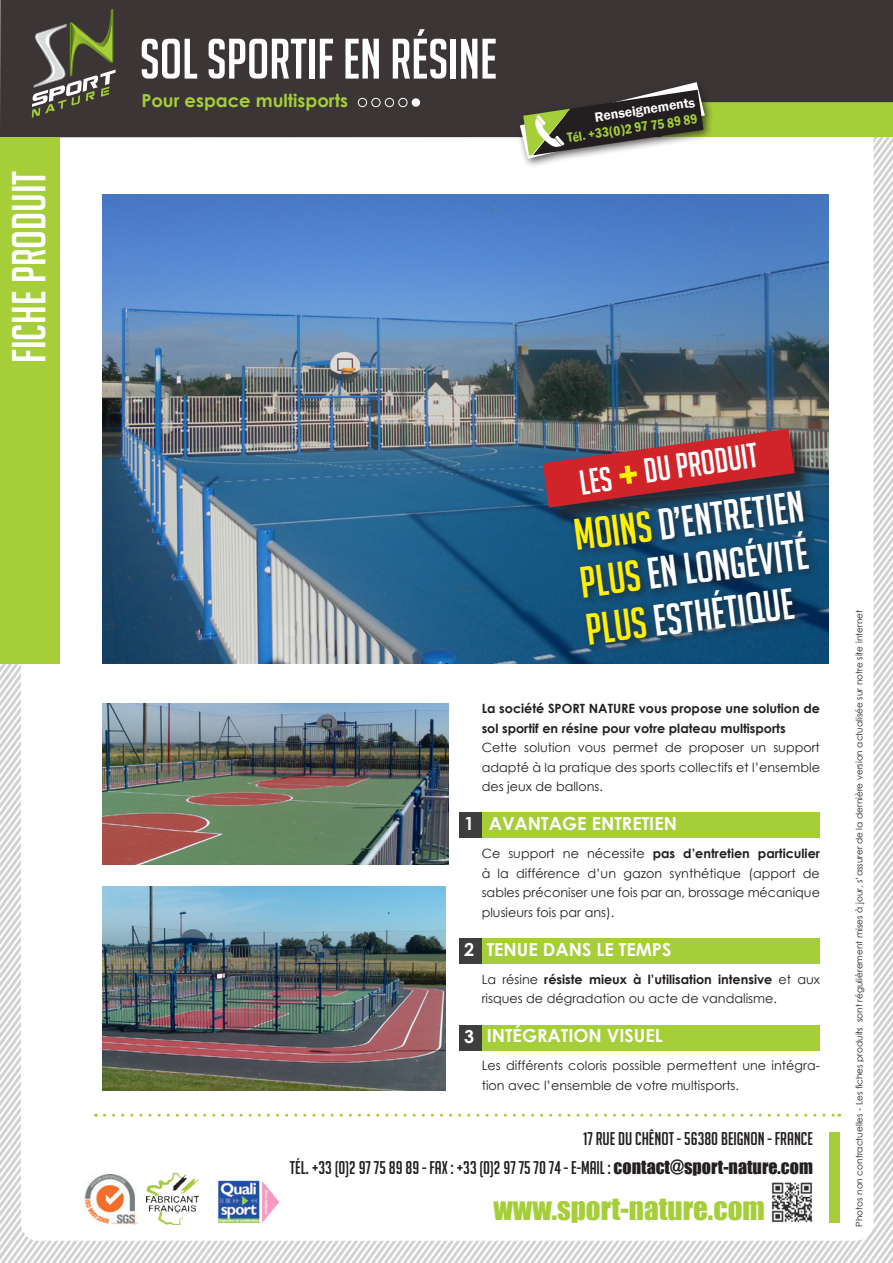
<style>
.page{position:relative;width:893px;height:1263px;background:#fff}
.page>*{position:absolute;margin:0;border:0;box-sizing:border-box;transform-origin:0 0}
.t1{font:55.5px "Big Noodle Titling";color:#fff}
.t2{font:46.5px "Big Noodle Titling";color:#fff}
.t3{font:43.05px "Big Noodle Titling";color:#fff}
.t4{font:34.05px "Big Noodle Titling";color:#fff}
.t5{font:28.95px "Impact";color:#a6ce39}
.t6{font:18px "Big Noodle Titling";color:#231f20}
.t7{font:700 18px "Century Gothic";color:#fff}
.t8{font:700 18px "Century Gothic";color:#a6ce39}
.t9{font:600 condensed 13.8px/16.8px "Franklin Gothic";color:#a6ce39;text-align:right}
.t10{font:12.75px/19.5px "Century Gothic";color:#231f20;text-align:justify}
.t11{font:700 12.75px/19.5px "Century Gothic";color:#231f20}
.t12{font:9px "Century Gothic";color:#231f20}
.s1{font-stretch:normal;color:#fff}
.s2{font-size:57.9px;color:#fff101}
.s3{color:#fff101}
.s4{font-weight:700}
.s5{font-family:"Impact"}
</style>
<div class="page">
<div style="left:0;top:0;width:893px;height:5px;background:#3b3635"></div>
<img style="left:0;top:5px;width:893px;height:1258px">
<div style="left:569px;top:486px;width:250px;height:169px;background:#231f20;opacity:.75"></div>
<p class="t2" style="left:4px;top:363px;width:194px;rotate:-90deg">FICHE PRODUIT</p>
<p class="t1" style="left:140px;top:29px;width:359px">SOL SPORTIF EN RÉSINE</p>
<p class="t8" style="left:141px;top:87px;width:208px">Pour espace multisports</p>
<p class="t9" style="left:564px;top:112px;width:133px;rotate:-8deg"><span class="s1">Renseignements<br></span>Tél. +33(0)2 97 75 89 89</p>
<p class="t4" style="left:577px;top:462px;width:181px;rotate:-8deg">LES <span class="s2">+</span> DU PRODUIT</p>
<p class="t3" style="left:571px;top:511px;width:233px;rotate:-7deg"><span class="s3">MOINS</span> D’ENTRETIEN</p>
<p class="t3" style="left:577px;top:559px;width:231px;rotate:-7deg"><span class="s3">PLUS</span> EN LONGÉVITÉ</p>
<p class="t3" style="left:583px;top:606px;width:211px;rotate:-7deg"><span class="s3">PLUS</span> ESTHÉTIQUE</p>
<p class="t7" style="left:464px;top:809px;width:12px">1</p>
<p class="t7" style="left:464px;top:935px;width:12px">2</p>
<p class="t7" style="left:464px;top:1022px;width:12px">3</p>
<p class="t11" style="left:482px;top:698px;width:340px">La société SPORT NATURE vous propose une solution de sol sportif en résine pour votre plateau multisports</p>
<p class="t10" style="left:482px;top:738px;width:340px">Cette solution vous permet de proposer un support adapté à la pratique des sports collectifs et l’ensemble des jeux de ballons.</p>
<p class="t7" style="left:489px;top:810px;width:190px">AVANTAGE ENTRETIEN</p>
<p class="t10" style="left:482px;top:844px;width:340px">Ce support ne nécessite <span class="s4">pas d’entretien particulier </span>à la différence d’un gazon synthétique (apport de sables préconiser une fois par an, brossage mécanique plusieurs fois par ans).</p>
<p class="t7" style="left:487px;top:936px;width:186px">TENUE DANS LE TEMPS</p>
<p class="t10" style="left:482px;top:969px;width:340px">La résine <span class="s4">résiste mieux à l’utilisation intensive</span> et aux risques de dégradation ou acte de vandalisme.</p>
<p class="t7" style="left:487px;top:1022px;width:178px">INTÉGRATION VISUEL</p>
<p class="t10" style="left:482px;top:1056px;width:340px">Les différents coloris possible permettent une intégra&shy;tion avec l’ensemble de votre multisports.</p>
<p class="t6" style="left:583px;top:1129px;width:231px">17 RUE DU CHÊNOT - 56380 BEIGNON - FRANCE</p>
<p class="t6" style="left:290px;top:1157px;width:525px">TÉL. +33 (0)2 97 75 89 89 - FAX : +33 (0)2 97 75 70 74 - E-MAIL : <span class="s5">CONTACT@SPORT-NATURE.COM</span></p>
<p class="t5" style="left:494px;top:1186px;width:273px">WWW.SPORT-NATURE.COM</p>
<p class="t12" style="left:853px;top:1226px;width:618px;rotate:-90deg">Photos non contractuelles - Les fiches produits sont régulièrement mises à jour, s’assurer de la dernière version actualisée sur notre site internet</p>
</div>
